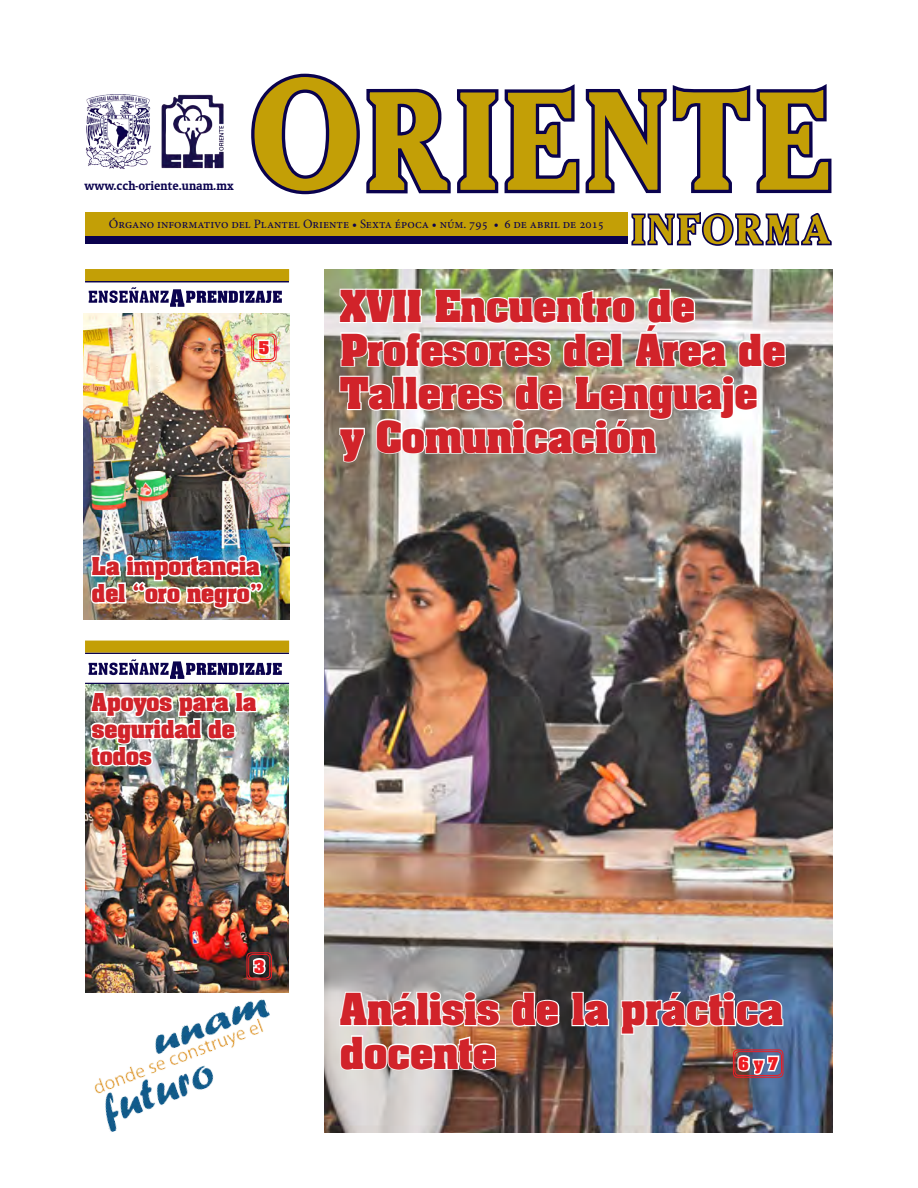
<style>
.page{position:relative;width:918px;height:1188px;background:#fff}
.page>*{position:absolute;margin:0;border:0;box-sizing:border-box;transform-origin:0 0}
.titular_pirmera_llam{font:700 37.5px/43.5px "Aachen";color:#d1232a}
.llamadas_peques_OK{font:700 21px/27px "Aachen";color:#d1232a}
.pase{font:700 15px "Aachen";color:#ee1d23}
.t1{font:700 13.35px "Oranda BT";color:#0a024e}
.t2{font:12.75px "Minion Pro";color:#0a024e}
</style>
<div class="page">
<svg style="left:89px;top:287px;width:193px;height:20px"></svg>
<div style="left:85px;top:213px;width:543px;height:23px;background:#c39f06"></div>
<img style="left:85px;top:94px;width:139px;height:75px">
<div style="left:85px;top:236px;width:543px;height:8px;background:#0a024e"></div>
<svg style="left:631px;top:212px;width:71px;height:34px"></svg>
<svg style="left:703px;top:214px;width:30px;height:31px"></svg>
<div style="left:702px;top:213px;width:32px;height:33px;border:2px solid #0a024e;border-radius:50%"></div>
<div style="left:711px;top:217px;width:13px;height:24px;background:#fff;border-radius:50%"></div>
<div style="left:710px;top:217px;width:15px;height:25px;border:2px solid #0a024e;border-radius:50%"></div>
<svg style="left:735px;top:212px;width:97px;height:34px"></svg>
<div style="left:253px;top:75px;width:105px;height:118px;background:#c39f06;border-radius:50%"></div>
<div style="left:251px;top:73px;width:109px;height:121px;border:3px solid #0a024e;border-radius:50%"></div>
<div style="left:283px;top:91px;width:45px;height:86px;background:#fff;border-radius:50%"></div>
<div style="left:282px;top:90px;width:47px;height:89px;border:3px solid #0a024e;border-radius:50%"></div>
<svg style="left:366px;top:84px;width:466px;height:110px"></svg>
<hr style="left:373px;top:107px;width:3px;height:68px;background:#0a024e">
<hr style="left:85px;top:281px;width:204px;height:1px;background:#0a024e">
<div style="left:85px;top:269px;width:204px;height:12px;background:#c39f06"></div>
<hr style="left:85px;top:652px;width:204px;height:2px;background:#0a024e">
<hr style="left:85px;top:683px;width:204px;height:1px;background:#0a024e">
<div style="left:85px;top:641px;width:204px;height:12px;background:#c39f06;border:2px solid #c39f06"></div>
<img style="left:84px;top:314px;width:205px;height:306px">
<img style="left:325px;top:269px;width:508px;height:864px">
<img style="left:85px;top:684px;width:204px;height:308px">
<img style="left:89px;top:553px;width:176px;height:58px">
<div style="left:253px;top:335px;width:22px;height:25px;border:1px solid #ee1d23;border-radius:4px"></div>
<div style="left:251px;top:334px;width:26px;height:28px;border:1px solid #ee1d23;border-radius:4px"></div>
<svg style="left:256px;top:338px;width:17px;height:20px"></svg>
<div style="left:248px;top:954px;width:22px;height:25px;border:1px solid #ee1d23;border-radius:4px"></div>
<div style="left:247px;top:952px;width:25px;height:28px;border:1px solid #ee1d23;border-radius:4px"></div>
<svg style="left:250px;top:956px;width:18px;height:20px"></svg>
<img style="left:94px;top:999px;width:176px;height:133px">
<div style="left:733px;top:1050px;width:50px;height:28px;border:1px solid #ee1d23;border-radius:4px"></div>
<img style="left:88px;top:659px;width:194px;height:133px">
<img style="left:338px;top:288px;width:450px;height:176px">
<svg style="left:511px;top:991px;width:50px;height:37px"></svg>
<svg style="left:570px;top:991px;width:40px;height:37px"></svg>
<img style="left:620px;top:990px;width:165px;height:87px">
<img style="left:337px;top:986px;width:164px;height:86px">
<p class="t1" style="left:84px;top:178px;width:151px">www.cch-oriente.unam.mx</p>
<p class="t2" style="left:109px;top:215px;width:497px">Órgano informativo del Plantel Oriente • Sexta época • núm. 795 • 6 de abril de 2015</p>
<p class="pase" style="left:259px;top:336px;width:11px">5</p>
<p class="llamadas_peques_OK" style="left:92px;top:552px;width:172px">La importancia del “oro negro”</p>
<p class="llamadas_peques_OK" style="left:92px;top:688px;width:166px">Apoyos para la seguridad de todos</p>
<p class="titular_pirmera_llam" style="left:340px;top:283px;width:356px">XVII Encuentro de</p>
<p class="titular_pirmera_llam" style="left:340px;top:327px;width:447px">Profesores del Área de<br>Talleres de Lenguaje</p>
<p class="titular_pirmera_llam" style="left:340px;top:414px;width:317px">y Comunicación</p>
<p class="pase" style="left:254px;top:955px;width:12px">3</p>
<p class="titular_pirmera_llam" style="left:340px;top:986px;width:444px">Análisis de la práctica docente</p>
<p class="pase" style="left:739px;top:1052px;width:41px">6 y 7</p>
</div>
